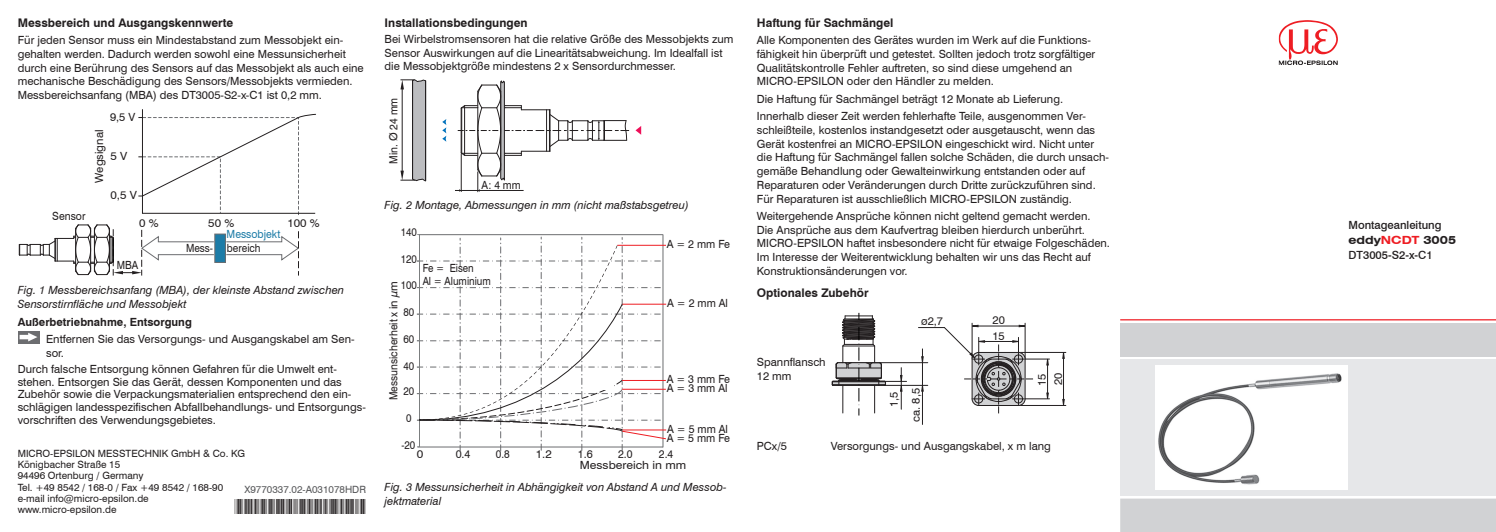
<style>
.page{position:relative;width:1496px;height:532px;background:#fff}
.page>*{position:absolute;margin:0;border:0;box-sizing:border-box;transform-origin:0 0}
.Barcode{font:15px "Codedreineun Plain";color:#231f20}
.Kapitel_1{font:700 11.88px "Swiss 721 BT";color:#231f20}
.Fließtext{font:11.25px/13.8px "Swiss 721 BT";color:#231f20}
.t1{font:italic 11.25px/13.8px "Swiss 721 BT";color:#231f20}
.Handlungsaufforderun{font:11.25px/13.8px "Swiss 721 BT";color:#231f20}
.Fließtext-2{font:11.25px/9px "Swiss 721 BT";color:#231f20;scale:.95 1}
.Fließtext-3{font:11.25px "Swiss 721 BT";color:#231f20;scale:.92 1}
.Fließtext-4{font:500 11.25px "Swiss 721 BT";color:#231f20}
.Fließtext-5{font:700 11.25px "Swiss 721 BT";color:#231f20}
.Fließtext-6{font:11.25px "Swiss 721 BT";color:#231f20;scale:.88 1}
.Fließtext-7{font:11.25px/13.5px "Swiss 721 BT";color:#231f20;scale:.87 1}
.Fließtext-8{font:11.25px "Swiss 721 BT";color:#231f20;scale:.9 1}
.Fließtext-9{font:11.25px "Swiss 721 BT";color:#231f20;scale:1.04 1}
.Fließtext-10{font:11.25px "Swiss 721 BT";color:#231f20;scale:1.08 1}
.Fließtext-11{font:11.25px "Swiss 721 BT";color:#231f20;scale:.93 1}
.t2{font:700 expanded 11.25px "Swiss 721 BT";color:#231f20}
.t3{font:11.25px "Swiss 721 BT";color:#1d7ca7;scale:.93 1}
.Fließtext-12{font:11.25px "Swiss 721 BT";color:#231f20;scale:1.06 1}
.Fließtext-13{font:10px "Swiss 721 BT";color:#231f20}
.Fließtext-14{font:10px "Swiss 721 BT";color:#57585a}
.s1{color:#ee1d23}
</style>
<div class="page">
<svg style="left:138px;top:109px;width:178px;height:106px"></svg>
<svg style="left:19px;top:224px;width:280px;height:51px"></svg>
<svg style="left:18px;top:331px;width:21px;height:12px"></svg>
<svg style="left:20px;top:332px;width:17px;height:9px"></svg>
<hr style="left:971px;top:323px;width:1px;height:35px;background:#231f20">
<hr style="left:1018px;top:405px;width:47px;height:1px;background:#231f20">
<hr style="left:1024px;top:323px;width:1px;height:35px;background:#231f20">
<hr style="left:1018px;top:352px;width:47px;height:1px;background:#231f20">
<hr style="left:884px;top:385px;width:43px;height:1px;background:#231f20">
<hr style="left:879px;top:362px;width:48px;height:1px;background:#231f20">
<hr style="left:1063px;top:352px;width:1px;height:48px;background:#231f20">
<hr style="left:922px;top:390px;width:1px;height:34px;background:#231f20">
<svg style="left:831px;top:313px;width:75px;height:102px"></svg>
<svg style="left:918px;top:325px;width:131px;height:88px"></svg>
<svg style="left:1279px;top:21px;width:57px;height:43px"></svg>
<div style="left:1277px;top:19px;width:61px;height:47px;border:1px solid #fff"></div>
<div style="left:1120px;top:499px;width:375px;height:32px;background:#d1d2d4"></div>
<div style="left:1120px;top:498px;width:375px;height:33px;border:1px solid #d1d2d4"></div>
<div style="left:1120px;top:359px;width:375px;height:137px;background:#e6e7e9"></div>
<div style="left:1120px;top:323px;width:375px;height:34px;background:#d1d2d4"></div>
<hr style="left:1120px;top:319px;width:375px;height:1px;background:#ee1d23">
<svg style="left:635px;top:126px;width:6px;height:9px"></svg>
<svg style="left:400px;top:80px;width:26px;height:101px"></svg>
<hr style="left:412px;top:80px;width:1px;height:99px;background:#231f20">
<hr style="left:425px;top:81px;width:1px;height:100px;background:#231f20">
<hr style="left:402px;top:89px;width:1px;height:82px;background:#231f20">
<svg style="left:442px;top:119px;width:4px;height:23px"></svg>
<hr style="left:455px;top:190px;width:68px;height:1px;background:#231f20">
<svg style="left:457px;top:81px;width:172px;height:111px"></svg>
<svg style="left:417px;top:234px;width:249px;height:217px"></svg>
<img style="left:1155px;top:365px;width:192px;height:124px">
<p class="Kapitel_1" style="left:18px;top:15px;width:217px">Messbereich und Ausgangskennwerte</p>
<p class="Fließtext" style="left:18px;top:33px;width:347px">Für jeden Sensor muss ein Mindestabstand zum Messobjekt ein&shy;gehalten werden. Dadurch werden sowohl eine Messunsicherheit durch eine Berührung des Sensors auf das Messobjekt als auch eine mechanische Beschädigung des Sensors/Messobjekts vermieden.<br>Messbereichsanfang (MBA) des DT3005-S2-x-C1 ist 0,2 mm.</p>
<p class="Fließtext" style="left:110px;top:110px;width:27px">9,5 V</p>
<p class="Fließtext-11" style="left:52px;top:209px;width:37px">Sensor</p>
<p class="Fließtext" style="left:92px;top:182px;width:54px;rotate:-90deg">Wegsignal</p>
<p class="Fließtext-9" style="left:110px;top:149px;width:18px">5 V</p>
<p class="Fließtext-9" style="left:110px;top:188px;width:27px">0,5 V</p>
<p class="Fließtext-9" style="left:208px;top:216px;width:26px">50 %</p>
<p class="Fließtext-9" style="left:139px;top:216px;width:20px">0 %</p>
<p class="Fließtext-9" style="left:287px;top:216px;width:33px">100 %</p>
<p class="t3" style="left:227px;top:227px;width:59px">Messobjekt</p>
<p class="Fließtext-8" style="left:117px;top:258px;width:25px">MBA</p>
<p class="Fließtext-8" style="left:186px;top:241px;width:84px">Mess- bereich</p>
<p class="t1" style="left:18px;top:283px;width:328px">Fig. 1 Messbereichsanfang (MBA), der kleinste Abstand zwischen<br>Sensorstirnfläche und Messobjekt</p>
<p class="Fließtext-5" style="left:18px;top:315px;width:176px">Außerbetriebnahme, Entsorgung</p>
<p class="Handlungsaufforderun" style="left:46px;top:332px;width:310px">Entfernen Sie das Versorgungs- und Ausgangskabel am Sen&shy;sor.</p>
<p class="Fließtext" style="left:18px;top:362px;width:349px;line-height:12.5px">Durch falsche Entsorgung können Gefahren für die Umwelt ent&shy;stehen. Entsorgen Sie das Gerät, dessen Komponenten und das Zubehör sowie die Verpackungsmaterialien entsprechend den ein&shy;schlägigen landesspezifischen Abfallbehandlungs- und Entsorgungs-</p>
<p class="Fließtext" style="left:18px;top:413px;width:200px">vorschriften des Verwendungsgebietes.</p>
<p class="Fließtext-13" style="left:18px;top:447px;width:229px">MICRO-EPSILON MESSTECHNIK GmbH &amp; Co. KG</p>
<p class="Fließtext-13" style="left:18px;top:458px;width:104px">Königbacher Straße 15</p>
<p class="Fließtext-13" style="left:18px;top:469px;width:127px">94496 Ortenburg / Germany</p>
<p class="Fließtext-13" style="left:18px;top:481px;width:207px">Tel. +49 8542 / 168-0 / Fax +49 8542 / 168-90</p>
<p class="Fließtext-13" style="left:18px;top:492px;width:132px">e-mail info@micro-epsilon.de</p>
<p class="Fließtext-13" style="left:18px;top:503px;width:100px">www.micro-epsilon.de</p>
<p class="Fließtext-14" style="left:244px;top:483px;width:123px">X9770337.02-A031078HDR</p>
<p class="Barcode" style="left:235px;top:500px;width:133px">*X9770337.02-A03*</p>
<p class="Kapitel_1" style="left:384px;top:15px;width:144px">Installationsbedingungen</p>
<p class="Fließtext" style="left:384px;top:33px;width:350px;line-height:13.1px">Bei Wirbelstromsensoren hat die relative Größe des Messobjekts zum<br>Sensor Auswirkungen auf die Linearitätsabweichung. Im Idealfall ist die Messobjektgröße mindestens 2 x Sensordurchmesser.</p>
<p class="Fließtext-3" style="left:386px;top:164px;width:73px;rotate:-90deg">Min. Ø 24 mm</p>
<p class="Fließtext-3" style="left:481px;top:178px;width:44px">A: 4 mm</p>
<p class="t1" style="left:384px;top:198px;width:306px">Fig. 2 Montage, Abmessungen in mm (nicht maßstabsgetreu)</p>
<p class="Fließtext-6" style="left:401px;top:225px;width:20px">140</p>
<p class="Fließtext-6" style="left:401px;top:252px;width:20px">120</p>
<p class="Fließtext-7" style="left:423px;top:261px;width:80px">Fe = Eisen<br>Al = Aluminium</p>
<p class="Fließtext-6" style="left:401px;top:278px;width:20px">100</p>
<p class="Fließtext-3" style="left:386px;top:400px;width:131px;rotate:-90deg">Messunsicherheit x in µm</p>
<p class="Fließtext-6" style="left:403px;top:305px;width:14px">80</p>
<p class="Fließtext-6" style="left:403px;top:332px;width:14px">60</p>
<p class="Fließtext-6" style="left:403px;top:358px;width:14px">40</p>
<p class="Fließtext-6" style="left:403px;top:384px;width:14px">20</p>
<p class="Fließtext-6" style="left:406px;top:411px;width:8px">0</p>
<p class="Fließtext-2" style="left:666px;top:239px;width:68px">A = 2 mm Fe</p>
<p class="Fließtext-2" style="left:667px;top:298px;width:65px">A = 2 mm Al</p>
<p class="Fließtext-2" style="left:666px;top:375px;width:68px">A = 3 mm Fe<br>A = 3 mm Al</p>
<p class="Fließtext-2" style="left:667px;top:424px;width:65px">A = 5 mm Al</p>
<p class="Fließtext-2" style="left:666px;top:433px;width:68px">A = 5 mm Fe</p>
<p class="Fließtext-6" style="left:401px;top:438px;width:17px">-20</p>
<p class="Fließtext-12" style="left:417px;top:447px;width:8px">0</p>
<p class="Fließtext" style="left:455px;top:447px;width:16px">0.4</p>
<p class="Fließtext-8" style="left:496px;top:447px;width:17px">0.8</p>
<p class="Fließtext" style="left:536px;top:447px;width:17px">1.2</p>
<p class="Fließtext" style="left:577px;top:447px;width:16px">1.6</p>
<p class="Fließtext-11" style="left:618px;top:447px;width:17px">2.0</p>
<p class="Fließtext-11" style="left:659px;top:447px;width:17px">2.4</p>
<p class="Fließtext-10" style="left:580px;top:458px;width:100px">Messbereich in mm</p>
<p class="t1" style="left:384px;top:480px;width:343px">Fig. 3 Messunsicherheit in Abhängigkeit von Abstand A und Messob&shy;jektmaterial</p>
<p class="Kapitel_1" style="left:756px;top:15px;width:138px">Haftung für Sachmängel</p>
<p class="Fließtext" style="left:756px;top:33px;width:340px">Alle Komponenten des Gerätes wurden im Werk auf die Funktions&shy;fähigkeit hin überprüft und getestet. Sollten jedoch trotz sorgfältiger Qualitätskontrolle Fehler auftreten, so sind diese umgehend an MICRO-EPSILON oder den Händler zu melden.</p>
<p class="Fließtext" style="left:756px;top:92px;width:308px">Die Haftung für Sachmängel beträgt 12 Monate ab Lieferung.</p>
<p class="Fließtext" style="left:756px;top:109px;width:353px">Innerhalb dieser Zeit werden fehlerhafte Teile, ausgenommen Ver&shy;schleißteile, kostenlos instandgesetzt oder ausgetauscht, wenn das Gerät kostenfrei an MICRO-EPSILON eingeschickt wird. Nicht unter die Haftung für Sachmängel fallen solche Schäden, die durch unsach&shy;gemäße Behandlung oder Gewalteinwirkung entstanden oder auf Reparaturen oder Veränderungen durch Dritte zurückzuführen sind.<br>Für Reparaturen ist ausschließlich MICRO-EPSILON zuständig.</p>
<p class="Fließtext" style="left:756px;top:209px;width:354px">Weitergehende Ansprüche können nicht geltend gemacht werden.<br>Die Ansprüche aus dem Kaufvertrag bleiben hierdurch unberührt.<br>MICRO-EPSILON haftet insbesondere nicht für etwaige Folgeschäden.<br>Im Interesse der Weiterentwicklung behalten wir uns das Recht auf Konstruktionsänderungen vor.</p>
<p class="Kapitel_1" style="left:756px;top:286px;width:113px">Optionales Zubehör</p>
<p class="Fließtext" style="left:756px;top:355px;width:70px">Spannflansch<br>12 mm</p>
<p class="Fließtext" style="left:921px;top:314px;width:23px">ø2,7</p>
<p class="Fließtext" style="left:887px;top:407px;width:17px;rotate:-90deg">1,5</p>
<p class="Fließtext" style="left:909px;top:421px;width:35px;rotate:-90deg">ca. 8,5</p>
<p class="Fließtext" style="left:992px;top:313px;width:14px">20</p>
<p class="Fließtext" style="left:992px;top:329px;width:14px">15</p>
<p class="Fließtext" style="left:1033px;top:386px;width:15px;line-height:16.1px;rotate:-90deg">15<br>20</p>
<p class="Fließtext" style="left:756px;top:439px;width:32px">PCx/5</p>
<p class="Fließtext" style="left:830px;top:439px;width:222px">Versorgungs- und Ausgangskabel, x m lang</p>
<p class="Fließtext-4" style="left:1348px;top:218px;width:95px">Montageanleitung</p>
<p class="t2" style="left:1348px;top:233px;width:109px">eddy<span class="s1">NCDT</span> 3005</p>
<p class="Fließtext-4" style="left:1348px;top:248px;width:86px">DT3005-S2-x-C1</p>
</div>
